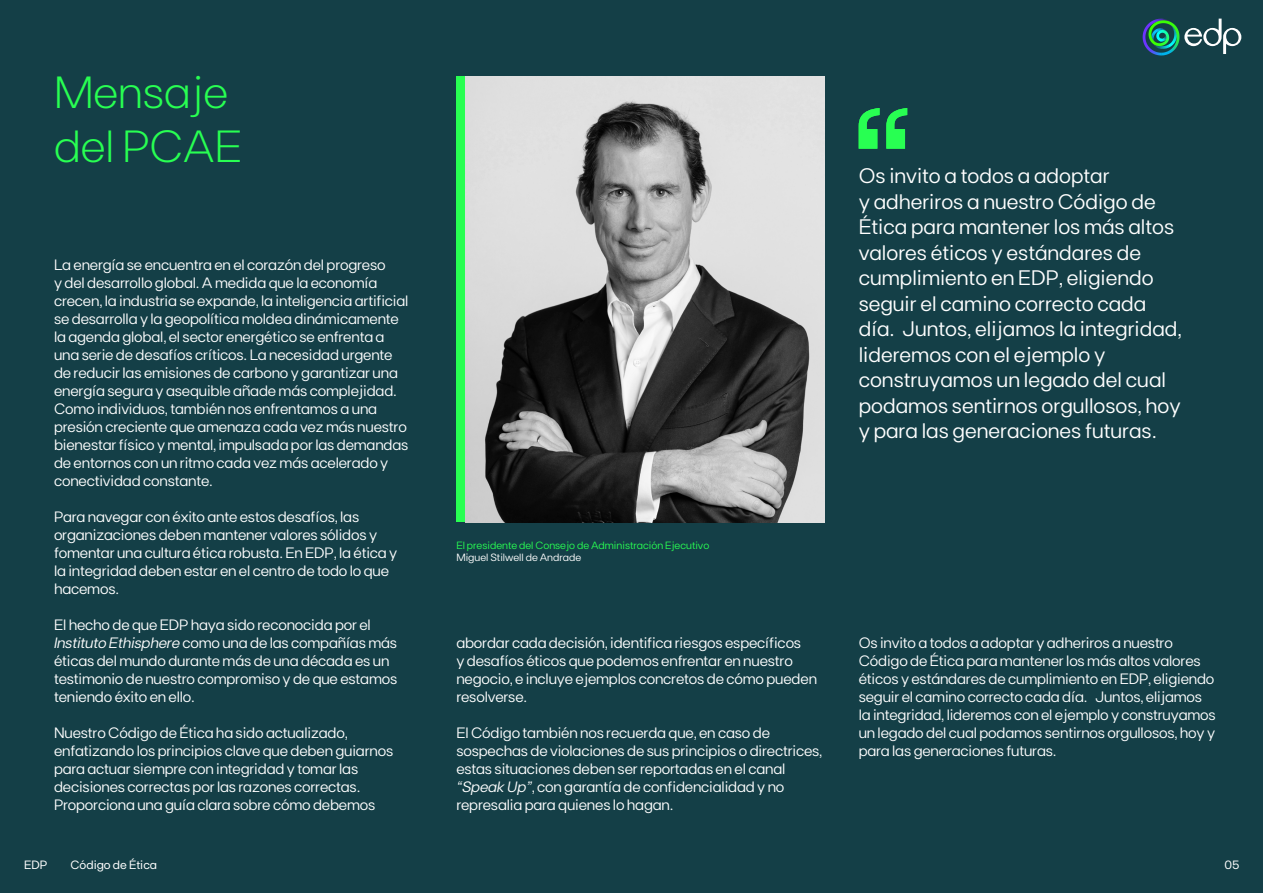
<style>
.page{position:relative;width:1263px;height:893px;background:#143f47}
.page>*{position:absolute;margin:0;border:0;box-sizing:border-box;transform-origin:0 0}
.titulos_verdes{font:300 45px "FT Base";color:#28ff52}
.Texto_sem_baseline{font:21px/25.5px "FT Base";color:#fff}
.Texto_sem_baseline-2{font:15px/18px "FT Base";letter-spacing:-.01em;color:#fff}
.t1{font:12px "FT Base";color:#fff}
.Texto_sem_baseline-3{font:10.5px/12.6px "FT Base";color:#28ff52}
.s1{font-style:italic}
.s2{color:#fff}
</style>
<div class="page">
<svg style="left:1184px;top:19px;width:57px;height:35px"></svg>
<svg style="left:1142px;top:19px;width:32px;height:36px"></svg>
<img style="left:465px;top:77px;width:359px;height:445px">
<svg style="left:859px;top:108px;width:48px;height:41px"></svg>
<div style="left:456px;top:77px;width:9px;height:445px;background:#28ff52"></div>
<p class="titulos_verdes" style="left:54px;top:66px;width:176px">Mensaje</p>
<p class="titulos_verdes" style="left:54px;top:120px;width:190px">del PCAE</p>
<p class="Texto_sem_baseline-2" style="left:54px;top:256px;width:356px">La energía se encuentra en el corazón del progreso<br>y del desarrollo global. A medida que la economía crecen, la industria se expande, la inteligencia artificial se desarrolla y la geopolítica moldea dinámicamente la agenda global, el sector energético se enfrenta a una serie de desafíos críticos. La necesidad urgente de reducir las emisiones de carbono y garantizar una energía segura y asequible añade más complejidad.<br>Como individuos, también nos enfrentamos a una presión creciente que amenaza cada vez más nuestro bienestar físico y mental, impulsada por las demandas de entornos con un ritmo cada vez más acelerado y conectividad constante.</p>
<p class="Texto_sem_baseline-2" style="left:54px;top:508px;width:345px">Para navegar con éxito ante estos desafíos, las organizaciones deben mantener valores sólidos y fomentar una cultura ética robusta. En EDP, la ética y la integridad deben estar en el centro de todo lo que hacemos.</p>
<p class="Texto_sem_baseline-2" style="left:54px;top:616px;width:345px">El hecho de que EDP haya sido reconocida por el <span class="s1">Instituto Ethisphere</span> como una de las compañías más éticas del mundo durante más de una década es un testimonio de nuestro compromiso y de que estamos teniendo éxito en ello.</p>
<p class="Texto_sem_baseline-2" style="left:54px;top:724px;width:341px">Nuestro Código de Ética ha sido actualizado, enfatizando los principios clave que deben guiarnos para actuar siempre con integridad y tomar las decisiones correctas por las razones correctas.<br>Proporciona una guía clara sobre cómo debemos</p>
<p class="Texto_sem_baseline" style="left:859px;top:163px;width:325px">Os invito a todos a adoptar<br>y adheriros a nuestro Código de<br>Ética para mantener los más altos valores éticos y estándares de cumplimiento en EDP, eligiendo seguir el camino correcto cada día. Juntos, elijamos la integridad, lideremos con el ejemplo y construyamos un legado del cual podamos sentirnos orgullosos, hoy y para las generaciones futuras.</p>
<p class="Texto_sem_baseline-3" style="left:456px;top:539px;width:254px">El presidente del Consejo de Administración Ejecutivo<br><span class="s2">Miguel Stilwell de Andrade</span></p>
<p class="Texto_sem_baseline-2" style="left:456px;top:634px;width:362px">abordar cada decisión, identifica riesgos específicos<br>y desafíos éticos que podemos enfrentar en nuestro negocio, e incluye ejemplos concretos de cómo pueden resolverse.</p>
<p class="Texto_sem_baseline-2" style="left:456px;top:724px;width:367px">El Código también nos recuerda que, en caso de sospechas de violaciones de sus principios o directrices, estas situaciones deben ser reportadas en el canal <span class="s1">“Speak Up”</span>, con garantía de confidencialidad y no represalia para quienes lo hagan.</p>
<p class="Texto_sem_baseline-2" style="left:859px;top:634px;width:359px">Os invito a todos a adoptar y adheriros a nuestro Código de Ética para mantener los más altos valores éticos y estándares de cumplimiento en EDP, eligiendo seguir el camino correcto cada día. Juntos, elijamos la integridad, lideremos con el ejemplo y construyamos un legado del cual podamos sentirnos orgullosos, hoy y para las generaciones futuras.</p>
<p class="t1" style="left:24px;top:858px;width:25px">EDP</p>
<p class="t1" style="left:70px;top:858px;width:88px">Código de Ética</p>
<p class="t1" style="left:1224px;top:858px;width:17px">05</p>
</div>
